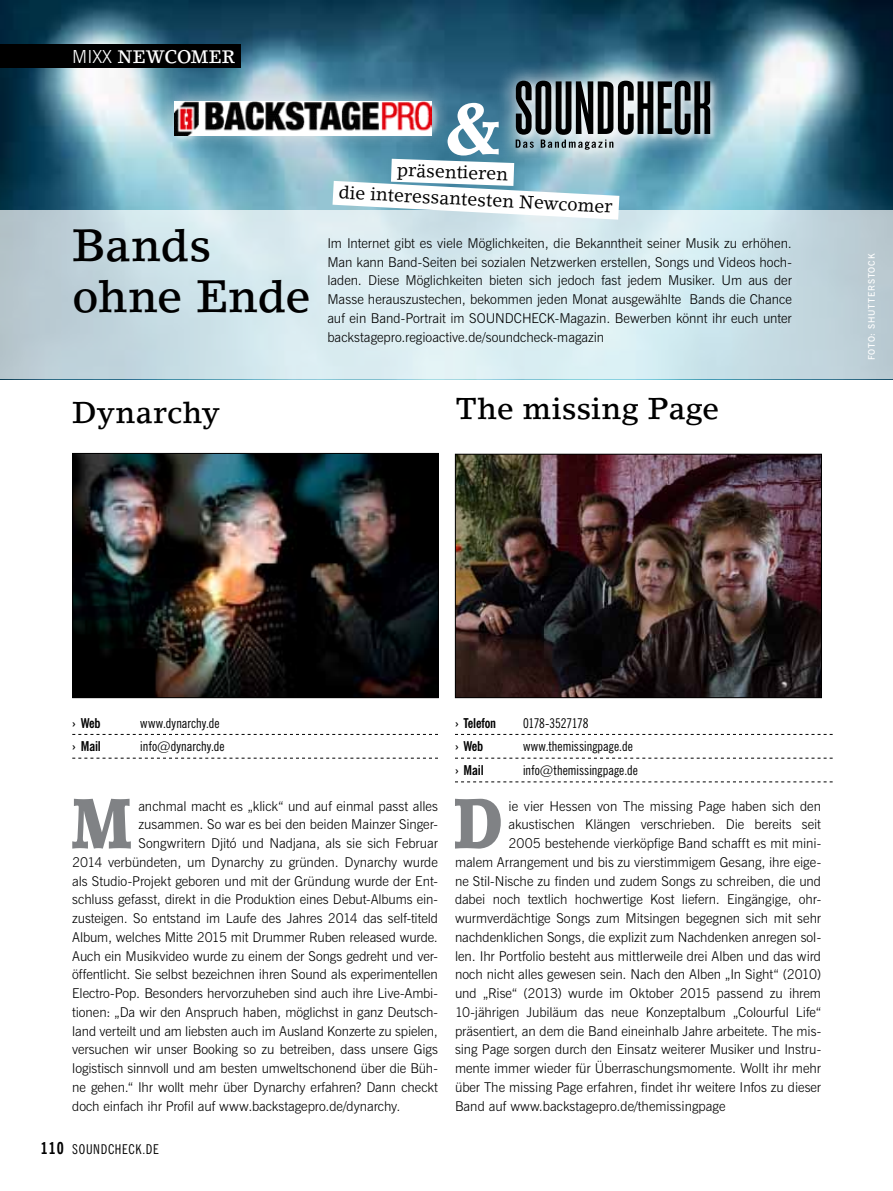
<style>
.page{position:relative;width:893px;height:1191px;background:#fff}
.page>*{position:absolute;margin:0;border:0;box-sizing:border-box;transform-origin:0 0}
.t1{font:900 70.2px "Lino Letter Std";color:#808285;scale:.8 1}
.t2{font:500 45px/51px "Lino Letter Std";letter-spacing:-.015em;color:#000}
.t3{font:500 30px "Lino Letter Std";letter-spacing:.005em;color:#000}
.t4{font:18px "Lino Letter Std";color:#000}
.t5{font:500 18px "Lino Letter Std";letter-spacing:.015em;color:#fff}
.t6{font:300 13.5px/18.8px "News Gothic BT";letter-spacing:-.005em;color:#000;text-align:justify}
.t7{font:condensed 13.5px "News Gothic BT";letter-spacing:.005em;color:#000}
.t8{font:700 condensed 13.5px "News Gothic BT";letter-spacing:-.01em;color:#000}
.t9{font:600 9px "News Gothic BT";letter-spacing:.08em;color:#fff}
.s1{font-family:"News Gothic BT";font-weight:300}
.s2{font-weight:700;font-size:16.5px}
</style>
<div class="page">
<img style="left:0;top:0;width:893px;height:210px">
<svg style="left:0;top:210px;width:893px;height:169px;background:#cee2e8"></svg>
<div style="left:153px;top:81px;width:297px;height:72px;background:#fff;opacity:.75"></div>
<img style="left:175px;top:102px;width:158px;height:33px">
<div style="left:494px;top:59px;width:234px;height:107px;background:#fff;opacity:.75"></div>
<svg style="left:333px;top:81px;width:377px;height:139px"></svg>
<div style="left:0;top:45px;width:241px;height:23px;background:#000"></div>
<img style="left:74px;top:455px;width:363px;height:241px">
<div style="left:72px;top:453px;width:367px;height:245px;border:1px solid #000"></div>
<svg style="left:72px;top:734px;width:366px;height:1px"></svg>
<svg style="left:72px;top:758px;width:366px;height:1px"></svg>
<img style="left:457px;top:456px;width:363px;height:240px">
<div style="left:455px;top:454px;width:367px;height:244px;border:1px solid #000"></div>
<svg style="left:455px;top:734px;width:378px;height:1px"></svg>
<svg style="left:455px;top:758px;width:378px;height:1px"></svg>
<svg style="left:455px;top:781px;width:378px;height:1px"></svg>
<h3 class="t5" style="left:72px;top:46px;width:165px"><span class="s1">Mi xx</span> Newcomer</h3>
<h2 class="t2" style="left:72px;top:220px;width:240px">Bands ohne Ende</h2>
<h3 class="t4" style="left:397px;top:159px;width:112px;rotate:2deg">präsentieren</h3>
<h3 class="t4" style="left:340px;top:181px;width:275px;rotate:3deg">die interessantesten Newcomer</h3>
<p class="t6" style="left:327px;top:234px;width:466px">Im Internet gibt es viele Möglichkeiten, die Bekanntheit seiner Musik zu erhöhen.<br>Man kann Band-Seiten bei sozialen Netzwerken erstellen, Songs und Videos hoch&shy;laden. Diese Möglichkeiten bieten sich jedoch fast jedem Musiker. Um aus der Masse herauszustechen, bekommen jeden Monat ausgewählte Bands die Chance auf ein Band-Portrait im SOUNDCHECK-Magazin. Bewerben könnt ihr euch unter backstagepro.regioactive.de/soundcheck-magazin</p>
<h3 class="t3" style="left:72px;top:394px;width:148px">Dynarchy</h3>
<h3 class="t3" style="left:455px;top:390px;width:266px">The missing Page</h3>
<p class="t9" style="left:866px;top:360px;width:108px;rotate:-90deg">Foto: Shutterstock</p>
<p class="t8" style="left:72px;top:714px;width:30px">› Web</p>
<p class="t7" style="left:140px;top:714px;width:81px">www.dynarchy.de</p>
<p class="t8" style="left:72px;top:738px;width:30px">› Mail</p>
<p class="t7" style="left:140px;top:738px;width:86px">info@dynarchy.de</p>
<h1 class="t1" style="left:70px;top:781px;width:79px">M</h1>
<p class="t6" style="left:138px;top:796px;width:301px">anchmal macht es „klick“ und auf einmal passt alles</p>
<p class="t6" style="left:138px;top:815px;width:301px">zusammen. So war es bei den beiden Mainzer Singer-</p>
<p class="t6" style="left:138px;top:834px;width:301px">Songwritern Djitó und Nadjana, als sie sich Februar</p>
<p class="t6" style="left:72px;top:852px;width:367px">2014 verbündeten, um Dynarchy zu gründen. Dynarchy wurde</p>
<p class="t6" style="left:72px;top:871px;width:367px">als Studio-Projekt geboren und mit der Gründung wurde der Ent-</p>
<p class="t6" style="left:72px;top:890px;width:367px">schluss gefasst, direkt in die Produktion eines Debut-Albums ein-</p>
<p class="t6" style="left:72px;top:909px;width:367px">zusteigen. So entstand im Laufe des Jahres 2014 das self-titeld</p>
<p class="t6" style="left:72px;top:927px;width:367px">Album, welches Mitte 2015 mit Drummer Ruben released wurde.</p>
<p class="t6" style="left:72px;top:946px;width:367px">Auch ein Musikvideo wurde zu einem der Songs gedreht und ver-</p>
<p class="t6" style="left:72px;top:965px;width:367px">öffentlicht. Sie selbst bezeichnen ihren Sound als experimentellen</p>
<p class="t6" style="left:72px;top:984px;width:367px">Electro-Pop. Besonders hervorzuheben sind auch ihre Live-Ambi-</p>
<p class="t6" style="left:72px;top:1002px;width:367px">tionen: „Da wir den Anspruch haben, möglichst in ganz Deutsch-</p>
<p class="t6" style="left:72px;top:1021px;width:367px">land verteilt und am liebsten auch im Ausland Konzerte zu spielen,</p>
<p class="t6" style="left:72px;top:1040px;width:367px">versuchen wir unser Booking so zu betreiben, dass unsere Gigs</p>
<p class="t6" style="left:72px;top:1059px;width:367px">logistisch sinnvoll und am besten umweltschonend über die Büh-</p>
<p class="t6" style="left:72px;top:1077px;width:367px">ne gehen.“ Ihr wollt mehr über Dynarchy erfahren? Dann checkt</p>
<p class="t6" style="left:72px;top:1096px;width:330px">doch einfach ihr Profil auf www.backstagepro.de/dynarchy.</p>
<p class="t7" style="left:41px;top:1140px;width:119px"><span class="s2">110</span> SoundCheck.de</p>
<p class="t8" style="left:455px;top:714px;width:43px">› Telefon</p>
<p class="t7" style="left:523px;top:714px;width:67px">0178-3527178</p>
<p class="t8" style="left:455px;top:738px;width:30px">› Web</p>
<p class="t7" style="left:523px;top:738px;width:111px">www.themissingpage.de</p>
<p class="t8" style="left:455px;top:762px;width:30px">› Mail</p>
<p class="t7" style="left:523px;top:762px;width:116px">info@themissingpage.de</p>
<h1 class="t1" style="left:453px;top:781px;width:64px">D</h1>
<p class="t6" style="left:509px;top:796px;width:314px">ie vier Hessen von The missing Page haben sich den</p>
<p class="t6" style="left:509px;top:815px;width:314px">akustischen Klängen verschrieben. Die bereits seit</p>
<p class="t6" style="left:509px;top:834px;width:314px">2005 bestehende vierköpfige Band schafft es mit mini-</p>
<p class="t6" style="left:455px;top:852px;width:368px">malem Arrangement und bis zu vierstimmigem Gesang, ihre eige-</p>
<p class="t6" style="left:455px;top:871px;width:368px">ne Stil-Nische zu finden und zudem Songs zu schreiben, die und</p>
<p class="t6" style="left:455px;top:890px;width:368px">dabei noch textlich hochwertige Kost liefern. Eingängige, ohr-</p>
<p class="t6" style="left:455px;top:909px;width:368px">wurmverdächtige Songs zum Mitsingen begegnen sich mit sehr</p>
<p class="t6" style="left:455px;top:927px;width:368px">nachdenklichen Songs, die explizit zum Nachdenken anregen sol-</p>
<p class="t6" style="left:455px;top:946px;width:367px">len. Ihr Portfolio besteht aus mittlerweile drei Alben und das wird</p>
<p class="t6" style="left:455px;top:965px;width:368px">noch nicht alles gewesen sein. Nach den Alben „In Sight“ (2010)</p>
<p class="t6" style="left:455px;top:984px;width:367px">und „Rise“ (2013) wurde im Oktober 2015 passend zu ihrem</p>
<p class="t6" style="left:455px;top:1002px;width:368px">10-jährigen Jubiläum das neue Konzeptalbum „Colourful Life“</p>
<p class="t6" style="left:455px;top:1021px;width:368px">präsentiert, an dem die Band eineinhalb Jahre arbeitete. The mis-</p>
<p class="t6" style="left:455px;top:1040px;width:368px">sing Page sorgen durch den Einsatz weiterer Musiker und Instru-</p>
<p class="t6" style="left:455px;top:1059px;width:368px">mente immer wieder für Überraschungsmomente. Wollt ihr mehr</p>
<p class="t6" style="left:455px;top:1077px;width:368px">über The missing Page erfahren, findet ihr weitere Infos zu dieser</p>
<p class="t6" style="left:455px;top:1096px;width:272px">Band auf www.backstagepro.de/themissingpage</p>
</div>
